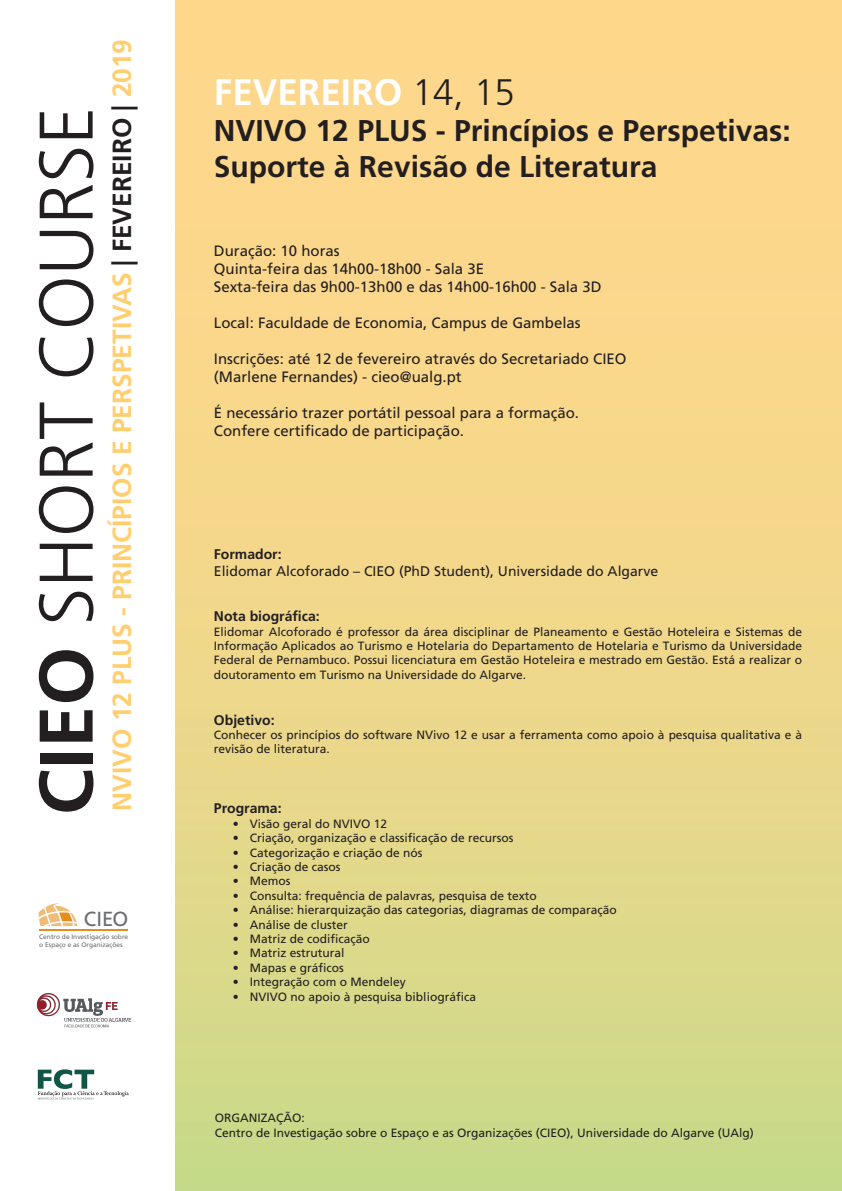
<style>
.page{position:relative;width:842px;height:1191px;background:#fff}
.page>*{position:absolute;margin:0;border:0;box-sizing:border-box;transform-origin:0 0}
.t1{font:300 75.8px "Frutiger";color:#231f20}
.t2{font:700 36.9px "Frutiger";color:#fff}
.t3{font:700 30px/36px "Frutiger";color:#231f20}
.t4{font:700 26.3px "Frutiger";color:#fece6f}
.t5{font:20.4px "Frutiger";color:#6c6d70}
.t6{font:15px/18px "Frutiger";color:#231f20}
.t7{font:14px "Frutiger";color:#231f20}
.t8{font:700 14px "Frutiger";color:#231f20}
.t9{font:12px/14.4px "Frutiger";color:#231f20}
.t10{font:6.6px/7.9px "Frutiger";color:#6c6d70}
.s1{font-weight:700}
.s2{color:#231f20}
.s3{font-weight:300;color:#231f20}
</style>
<div class="page">
<div style="left:176px;top:0;width:666px;height:1191px;background:linear-gradient(to bottom,#ffd68c,#d1d98a)"></div>
<svg style="left:38px;top:1069px;width:91px;height:30px"></svg>
<svg style="left:39px;top:903px;width:38px;height:23px"></svg>
<hr style="left:39px;top:929px;width:89px;height:1px;background:#e58e19">
<img style="left:36px;top:993px;width:96px;height:35px">
<h1 class="t1" style="left:24px;top:815px;width:710px;rotate:-90deg"><span class="s1">CIEO</span> SHORT COURSE</h1>
<h3 class="t4" style="left:106px;top:810px;width:773px;rotate:-90deg">NVIVO 12 PLUS - PRINCÍPIOS E PERSPETIVAS <span class="s2">| FEVEREIRO |</span> 2019</h3>
<h3 class="t5" style="left:84px;top:907px;width:46px">CIEO</h3>
<p class="t10" style="left:39px;top:932px;width:90px">Centro de Investigação sobre o Espaço e as Organizações</p>
<h2 class="t2" style="left:214px;top:70px;width:303px">FEVEREIRO <span class="s3">14, 15</span></h2>
<h3 class="t3" style="left:214px;top:113px;width:578px">NVIVO 12 PLUS - Princípios e Perspetivas:<br>Suporte à Revisão de Literatura</h3>
<p class="t6" style="left:214px;top:242px;width:389px">Duração: 10 horas<br>Quinta-feira das 14h00-18h00 - Sala 3E<br>Sexta-feira das 9h00-13h00 e das 14h00-16h00 - Sala 3D</p>
<p class="t6" style="left:214px;top:314px;width:368px">Local: Faculdade de Economia, Campus de Gambelas</p>
<p class="t6" style="left:214px;top:350px;width:414px">Inscrições: até 12 de fevereiro através do Secretariado CIEO (Marlene Fernandes) - cieo@ualg.pt</p>
<p class="t6" style="left:214px;top:404px;width:367px">É necessário trazer portátil pessoal para a formação.<br>Confere certificado de participação.</p>
<p class="t8" style="left:214px;top:546px;width:69px">Formador:</p>
<p class="t7" style="left:214px;top:562px;width:446px">Elidomar Alcoforado – CIEO (PhD Student), Universidade do Algarve</p>
<p class="t8" style="left:214px;top:608px;width:107px">Nota biográfica:</p>
<p class="t9" style="left:214px;top:624px;width:590px;text-align:justify">Elidomar Alcoforado é professor da área disciplinar de Planeamento e Gestão Hoteleira e Sistemas de Informação Aplicados ao Turismo e Hotelaria do Departamento de Hotelaria e Turismo da Universidade Federal de Pernambuco. Possui licenciatura em Gestão Hoteleira e mestrado em Gestão. Está a realizar o doutoramento em Turismo na Universidade do Algarve.</p>
<p class="t8" style="left:214px;top:711px;width:62px">Objetivo:</p>
<p class="t9" style="left:214px;top:727px;width:590px">Conhecer os princípios do software NVivo 12 e usar a ferramenta como apoio à pesquisa qualitativa e à revisão de literatura.</p>
<p class="t8" style="left:214px;top:800px;width:69px">Programa:</p>
<p class="t9" style="left:233px;top:816px;width:156px">• Visão geral do NVIVO 12</p>
<p class="t9" style="left:233px;top:831px;width:282px">• Criação, organização e classificação de recursos</p>
<p class="t9" style="left:233px;top:845px;width:191px">• Categorização e criação de nós</p>
<p class="t9" style="left:233px;top:859px;width:109px">• Criação de casos</p>
<p class="t9" style="left:233px;top:874px;width:59px">• Memos</p>
<p class="t9" style="left:233px;top:888px;width:305px">• Consulta: frequência de palavras, pesquisa de texto</p>
<p class="t9" style="left:233px;top:903px;width:385px">• Análise: hierarquização das categorias, diagramas de comparação</p>
<p class="t9" style="left:233px;top:917px;width:117px">• Análise de cluster</p>
<p class="t9" style="left:233px;top:931px;width:139px">• Matriz de codificação</p>
<p class="t9" style="left:233px;top:946px;width:113px">• Matriz estrutural</p>
<p class="t9" style="left:233px;top:960px;width:113px">• Mapas e gráficos</p>
<p class="t9" style="left:233px;top:975px;width:175px">• Integração com o Mendeley</p>
<p class="t9" style="left:233px;top:989px;width:245px">• NVIVO no apoio à pesquisa bibliográfica</p>
<p class="t9" style="left:215px;top:1111px;width:540px">ORGANIZAÇÃO:<br>Centro de Investigação sobre o Espaço e as Organizações (CIEO), Universidade do Algarve (UAlg)</p>
</div>
